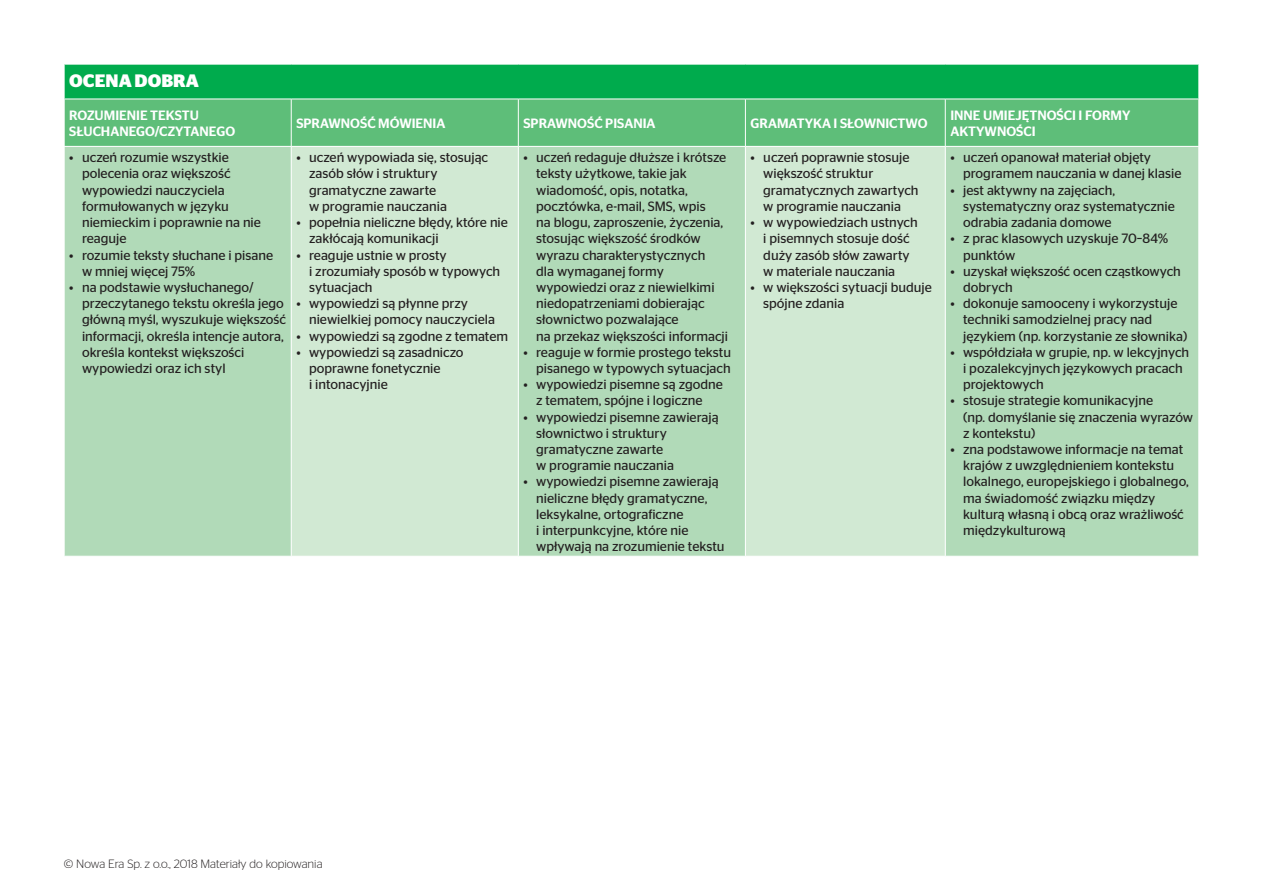
<style>
.page{position:relative;width:1263px;height:893px;background:#fff}
.page>*{position:absolute;margin:0;border:0;box-sizing:border-box;transform-origin:0 0}
.t1{font:700 18px "Stag Sans";color:#fff}
.t2{font:13.5px/16.2px "Stag Sans";color:#231f20}
.t3{font:500 13.5px/16.2px "Stag Sans";color:#fff}
.t4{font:300 12px "Stag Sans";color:#231f20}
</style>
<div class="page">
<div style="left:64px;top:64px;width:1135px;height:35px;background:#00ab4d"></div>
<div style="left:65px;top:100px;width:1133px;height:46px;background:#5ebe79"></div>
<div style="left:65px;top:147px;width:1133px;height:409px;background:#b1dab8"></div>
<svg style="left:292px;top:147px;width:653px;height:409px;background:#c6e3c9"></svg>
<hr style="left:291px;top:99px;width:1px;height:47px;background:#fff">
<hr style="left:518px;top:99px;width:1px;height:47px;background:#fff">
<hr style="left:745px;top:99px;width:1px;height:47px;background:#fff">
<hr style="left:945px;top:99px;width:1px;height:47px;background:#fff">
<hr style="left:291px;top:147px;width:1px;height:409px;background:#fff">
<hr style="left:518px;top:147px;width:1px;height:409px;background:#fff">
<hr style="left:745px;top:147px;width:1px;height:409px;background:#fff">
<hr style="left:945px;top:147px;width:1px;height:409px;background:#fff">
<hr style="left:1198px;top:65px;width:1px;height:34px;background:#fff">
<hr style="left:64px;top:64px;width:227px;height:1px;background:#fff">
<hr style="left:64px;top:65px;width:1px;height:34px;background:#fff">
<hr style="left:291px;top:64px;width:227px;height:1px;background:#fff">
<hr style="left:518px;top:64px;width:227px;height:1px;background:#fff">
<hr style="left:745px;top:64px;width:200px;height:1px;background:#fff">
<hr style="left:945px;top:64px;width:254px;height:1px;background:#fff">
<h1 class="t1" style="left:69px;top:71px;width:131px">OCENA DOBRA</h1>
<p class="t3" style="left:69px;top:107px;width:167px">ROZUMIENIE TEKSTU<br>SŁUCHANEGO/CZYTANEGO</p>
<p class="t3" style="left:296px;top:115px;width:151px">SPRAWNOŚĆ MÓWIENIA</p>
<p class="t3" style="left:523px;top:115px;width:134px">SPRAWNOŚĆ PISANIA</p>
<p class="t3" style="left:750px;top:115px;width:178px">GRAMATYKA I SŁOWNICTWO</p>
<p class="t3" style="left:950px;top:107px;width:182px">INNE UMIEJĘTNOŚCI I FORMY<br>AKTYWNOŚCI</p>
<p class="t2" style="left:82px;top:149px;width:180px;text-indent:-13px">• uczeń rozumie wszystkie polecenia oraz większość wypowiedzi nauczyciela formułowanych w języku niemieckim i poprawnie na nie reaguje</p>
<p class="t2" style="left:82px;top:247px;width:193px;text-indent:-13px">• rozumie teksty słuchane i pisane w mniej więcej 75%</p>
<p class="t2" style="left:82px;top:279px;width:206px;text-indent:-13px">• na podstawie wysłuchanego/ przeczytanego tekstu określa jego główną myśl, wyszukuje większość informacji, określa intencje autora, określa kontekst większości wypowiedzi oraz ich styl</p>
<p class="t2" style="left:309px;top:149px;width:181px;text-indent:-13px">• uczeń wypowiada się, stosując zasób słów i struktury gramatyczne zawarte<br>w programie nauczania</p>
<p class="t2" style="left:309px;top:214px;width:200px;text-indent:-13px">• popełnia nieliczne błędy, które nie zakłócają komunikacji</p>
<p class="t2" style="left:309px;top:247px;width:193px;text-indent:-13px">• reaguje ustnie w prosty<br>i zrozumiały sposób w typowych sytuacjach</p>
<p class="t2" style="left:309px;top:295px;width:187px;text-indent:-13px">• wypowiedzi są płynne przy niewielkiej pomocy nauczyciela</p>
<p class="t2" style="left:296px;top:328px;width:213px">• wypowiedzi są zgodne z tematem</p>
<p class="t2" style="left:309px;top:344px;width:156px;text-indent:-13px">• wypowiedzi są zasadniczo poprawne fonetycznie<br>i intonacyjnie</p>
<p class="t2" style="left:536px;top:149px;width:193px;text-indent:-13px">• uczeń redaguje dłuższe i krótsze teksty użytkowe, takie jak wiadomość, opis, notatka, pocztówka, e-mail, SMS, wpis<br>na blogu, zaproszenie, życzenia, stosując większość środków wyrazu charakterystycznych<br>dla wymaganej formy wypowiedzi oraz z niewielkimi niedopatrzeniami dobierając słownictwo pozwalające<br>na przekaz większości informacji</p>
<p class="t2" style="left:523px;top:344px;width:209px;text-align:right">• reaguje w formie prostego tekstu pisanego w typowych sytuacjach</p>
<p class="t2" style="left:523px;top:376px;width:201px;text-align:center">• wypowiedzi pisemne są zgodne z tematem, spójne i logiczne</p>
<p class="t2" style="left:536px;top:409px;width:184px;text-indent:-13px">• wypowiedzi pisemne zawierają słownictwo i struktury gramatyczne zawarte<br>w programie nauczania</p>
<p class="t2" style="left:536px;top:473px;width:190px;text-indent:-13px">• wypowiedzi pisemne zawierają nieliczne błędy gramatyczne, leksykalne, ortograficzne<br>i interpunkcyjne, które nie wpływają na zrozumienie tekstu</p>
<p class="t2" style="left:963px;top:149px;width:220px;text-indent:-13px">• uczeń opanował materiał objęty programem nauczania w danej klasie</p>
<p class="t2" style="left:963px;top:182px;width:213px;text-indent:-13px">• jest aktywny na zajęciach, systematyczny oraz systematycznie odrabia zadania domowe</p>
<p class="t2" style="left:963px;top:230px;width:207px;text-indent:-13px">• z prac klasowych uzyskuje 70–84% punktów</p>
<p class="t2" style="left:963px;top:263px;width:219px;text-indent:-13px">• uzyskał większość ocen cząstkowych dobrych</p>
<p class="t2" style="left:963px;top:295px;width:226px;text-indent:-13px">• dokonuje samooceny i wykorzystuje techniki samodzielnej pracy nad językiem (np. korzystanie ze słownika)</p>
<p class="t2" style="left:963px;top:344px;width:228px;text-indent:-13px">• współdziała w grupie, np. w lekcyjnych i pozalekcyjnych językowych pracach projektowych</p>
<p class="t2" style="left:963px;top:392px;width:231px;text-indent:-13px">• stosuje strategie komunikacyjne<br>(np. domyślanie się znaczenia wyrazów z kontekstu)</p>
<p class="t2" style="left:963px;top:441px;width:227px;text-indent:-13px">• zna podstawowe informacje na temat krajów z uwzględnieniem kontekstu lokalnego, europejskiego i globalnego, ma świadomość związku między kulturą własną i obcą oraz wrażliwość międzykulturową</p>
<p class="t2" style="left:763px;top:149px;width:157px;text-indent:-13px">• uczeń poprawnie stosuje większość struktur gramatycznych zawartych w programie nauczania</p>
<p class="t2" style="left:763px;top:214px;width:156px;text-indent:-13px">• w wypowiedziach ustnych i pisemnych stosuje dość duży zasób słów zawarty w materiale nauczania</p>
<p class="t2" style="left:763px;top:279px;width:170px;text-indent:-13px">• w większości sytuacji buduje spójne zdania</p>
<p class="t4" style="left:64px;top:857px;width:260px">© Nowa Era Sp. z o.o., 2018 Materiały do kopiowania</p>
</div>
